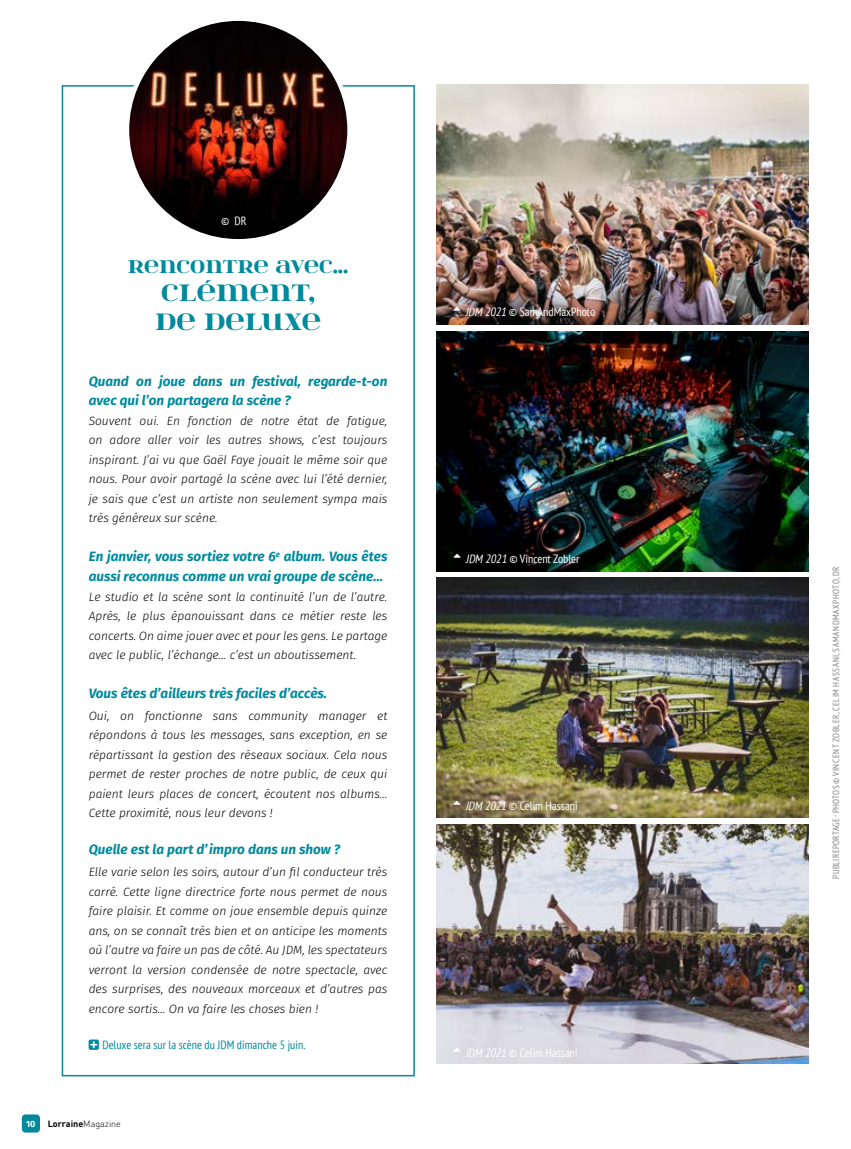
<style>
.page{position:relative;width:851px;height:1149px;background:#fff}
.page>*{position:absolute;margin:0;border:0;box-sizing:border-box;transform-origin:0 0}
.t1{font:27px/28.5px "itsadzoke";color:#008a9d}
.t2{font:21px "itsadzoke";letter-spacing:-.015em;color:#008a9d}
.t3{font:italic 700 13.5px/19.5px "Fira Sans";color:#008a9d}
.t4{font:italic 300 12px/19.5px "Fira Sans";color:#000;text-align:justify}
.t5{font:condensed 12px "PT Sans";color:#fff}
.t6{font:condensed 12px "PT Sans";color:#008a9d}
.t7{font:condensed 9px "PT Sans";letter-spacing:.07em;color:#808285}
.t8{font:700 9px "DIN Pro";color:#000}
.t9{font:700 9px "Fira Sans";color:#fff}
.s1{font-weight:300}
.s2{font-style:italic}
</style>
<div class="page">
<div style="left:22px;top:1114px;width:18px;height:18px;background:#008a9d;border-radius:4px"></div>
<div style="left:62px;top:85px;width:353px;height:991px;border:2px solid #008a9d"></div>
<img style="left:436px;top:824px;width:372px;height:239px">
<img style="left:436px;top:577px;width:372px;height:239px">
<img style="left:436px;top:331px;width:372px;height:240px">
<img style="left:436px;top:85px;width:372px;height:239px">
<img style="left:127px;top:19px;width:222px;height:222px;border-radius:111px">
<svg style="left:453px;top:307px;width:7px;height:4px"></svg>
<svg style="left:454px;top:553px;width:6px;height:4px"></svg>
<svg style="left:453px;top:800px;width:7px;height:4px"></svg>
<svg style="left:453px;top:1047px;width:7px;height:4px"></svg>
<p class="t5" style="left:221px;top:213px;width:27px">© DR</p>
<h2 class="t2" style="left:128px;top:252px;width:222px">RENCONTRE AVEC...</h2>
<h1 class="t1" style="left:155px;top:277px;width:167px">CLÉMENT,<br>DE DELUXE</h1>
<p class="t3" style="left:89px;top:372px;width:300px">Quand on joue dans un festival, regarde-t-on avec qui l’on partagera la scène ?</p>
<p class="t4" style="left:89px;top:411px;width:300px">Souvent oui. En fonction de notre état de fatigue, on adore aller voir les autres shows, c’est toujours inspirant. J’ai vu que Gaël Faye jouait le même soir que nous. Pour avoir partagé la scène avec lui l’été dernier, je sais que c’est un artiste non seulement sympa mais très généreux sur scène.</p>
<p class="t3" style="left:89px;top:548px;width:300px">En janvier, vous sortiez votre 6<sup>e</sup> album. Vous êtes aussi reconnus comme un vrai groupe de scène…</p>
<p class="t4" style="left:89px;top:587px;width:300px">Le studio et la scène sont la continuité l’un de l’autre.<br>Après, le plus épanouissant dans ce métier reste les concerts. On aime jouer avec et pour les gens. Le partage avec le public, l’échange… c’est un aboutissement.</p>
<p class="t3" style="left:89px;top:684px;width:240px">Vous êtes d’ailleurs très faciles d’accès.</p>
<p class="t4" style="left:89px;top:706px;width:300px">Oui, on fonctionne sans community manager et répondons à tous les messages, sans exception, en se répartissant la gestion des réseaux sociaux. Cela nous permet de rester proches de notre public, de ceux qui paient leurs places de concert, écoutent nos albums… Cette proximité, nous leur devons !</p>
<p class="t3" style="left:89px;top:840px;width:253px">Quelle est la part d’impro dans un show ?</p>
<p class="t4" style="left:89px;top:862px;width:300px">Elle varie selon les soirs, autour d’un fil conducteur très carré. Cette ligne directrice forte nous permet de nous faire plaisir. Et comme on joue ensemble depuis quinze ans, on se connaît très bien et on anticipe les moments où l’autre va faire un pas de côté. Au JDM, les spectateurs verront la version condensée de notre spectacle, avec des surprises, des nouveaux morceaux et d’autres pas encore sortis… On va faire les choses bien !</p>
<p class="t6" style="left:89px;top:1037px;width:218px">☑ Deluxe sera sur la scène du JDM dimanche 5 juin.</p>
<p class="t9" style="left:26px;top:1117px;width:11px">10</p>
<p class="t8" style="left:48px;top:1115px;width:75px">Lorraine<span class="s1">Magazine</span></p>
<p class="t5" style="left:465px;top:304px;width:131px"><span class="s2">JDM 2021</span> © SamAndMaxPhoto</p>
<p class="t5" style="left:465px;top:550px;width:115px"><span class="s2">JDM 2021</span> © Vincent Zobler</p>
<p class="t5" style="left:465px;top:798px;width:114px"><span class="s2">JDM 2021</span> © Celim Hassani</p>
<p class="t5" style="left:465px;top:1044px;width:114px"><span class="s2">JDM 2021</span> © Celim Hassani</p>
<p class="t7" style="left:829px;top:878px;width:313px;rotate:-90deg">PUBLIREPORTAGE - PHOTOS © VINCENT ZOBLER, CELIM HASSANI, SAMANDMAXPHOTO, DR</p>
</div>
